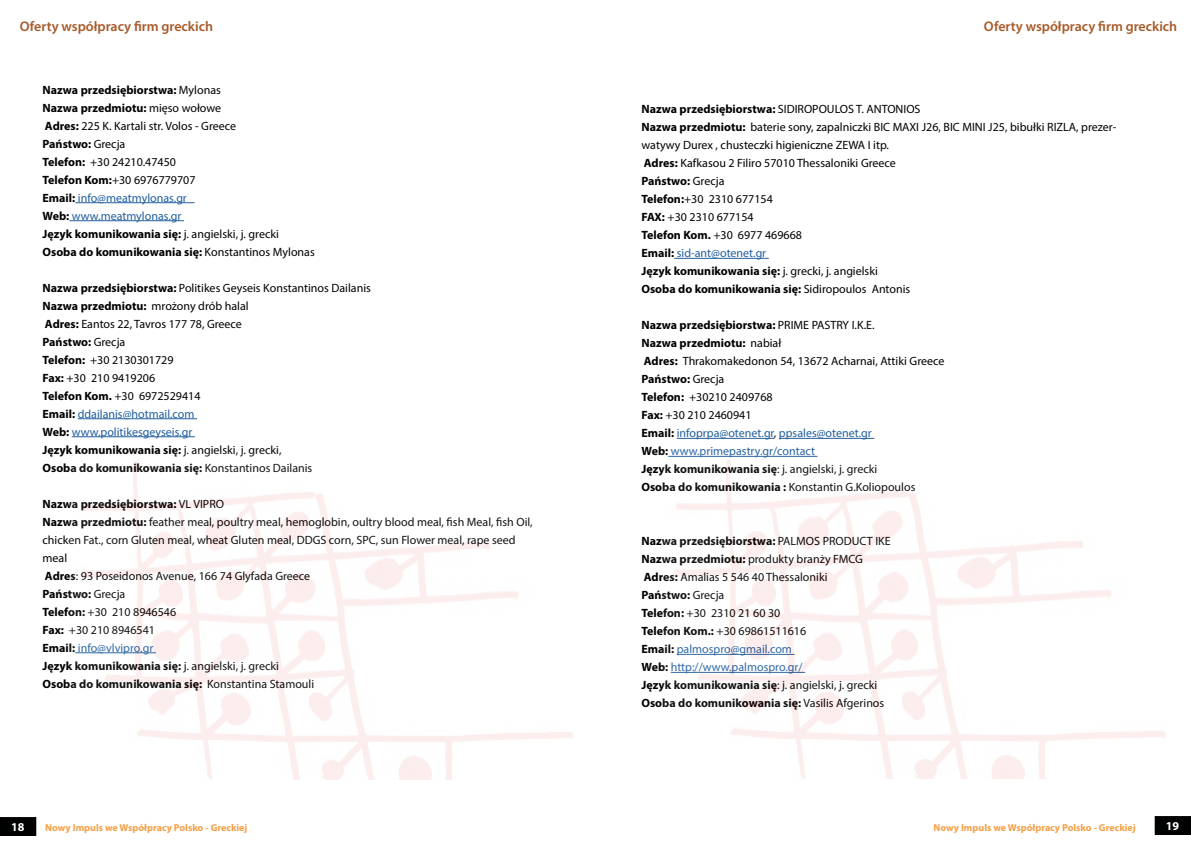
<style>
.page{position:relative;width:1191px;height:842px;background:#fff}
.page>*{position:absolute;margin:0;border:0;box-sizing:border-box;transform-origin:0 0}
.t1{font:600 14px "Myriad Pro";color:#a75a29}
.t2{font:12px/18px "Myriad Pro";color:#000}
.t3{font:700 12px/18px "Myriad Pro";color:#000}
.t4{font:700 12px "Myriad Pro";color:#fff}
.t5{font:700 10px "Myriad Pro";color:#f79f45}
.s1{font-weight:400}
.s2{font-weight:400;color:#215e9e}
.s3{font-weight:700}
.s4{color:#215e9e}
</style>
<div class="page">
<hr style="left:75px;top:202px;width:119px;height:1px;background:#215e9e">
<hr style="left:69px;top:220px;width:115px;height:1px;background:#215e9e">
<hr style="left:78px;top:418px;width:119px;height:1px;background:#215e9e">
<hr style="left:72px;top:436px;width:123px;height:1px;background:#215e9e">
<div style="left:0;top:817px;width:36px;height:18px;background:#000101"></div>
<div style="left:0;top:817px;width:36px;height:19px;border:1px solid #000"></div>
<hr style="left:674px;top:258px;width:95px;height:1px;background:#215e9e">
<hr style="left:676px;top:438px;width:98px;height:1px;background:#215e9e">
<hr style="left:779px;top:438px;width:95px;height:1px;background:#215e9e">
<div style="left:1155px;top:816px;width:35px;height:18px;background:#000101"></div>
<div style="left:1154px;top:816px;width:37px;height:19px;border:1px solid #000"></div>
<img style="left:75px;top:461px;width:498px;height:319px">
<img style="left:668px;top:455px;width:497px;height:323px">
<p class="t1" style="left:20px;top:17px;width:195px">Oferty współpracy firm greckich</p>
<p class="t1" style="left:984px;top:17px;width:195px">Oferty współpracy firm greckich</p>
<p class="t3" style="left:43px;top:80px;width:274px">Nazwa przedsiębiorstwa: <span class="s1">Mylonas<br></span>Nazwa przedmiotu: <span class="s1">mięso wołowe<br></span>Adres: <span class="s1">225 K. Kartali str. Volos - Greece<br></span>Państwo: <span class="s1">Grecja<br></span>Telefon: <span class="s1">+30 24210.47450<br></span>Telefon Kom:<span class="s1">+30 6976779707<br></span>Email: <span class="s2">info@meatmylonas.gr<br></span>Web: <span class="s2">www.meatmylonas.gr<br></span>Język komunikowania się: <span class="s1">j. angielski, j. grecki </span>Osoba do komunikowania się: <span class="s1">Konstantinos Mylonas</span></p>
<p class="t2" style="left:43px;top:278px;width:330px"><span class="s3">Nazwa przedsiębiorstwa:</span> Politikes Geyseis Konstantinos Dailanis <span class="s3">Nazwa przedmiotu:</span> mrożony drób halal<br><span class="s3">Adres:</span> Eantos 22, Tavros 177 78, Greece<br><span class="s3">Państwo:</span> Grecja<br><span class="s3">Telefon:</span> +30 2130301729<br><span class="s3">Fax:</span> +30 210 9419206<br><span class="s3">Telefon Kom.</span> +30 6972529414<br><span class="s3">Email:</span> <span class="s4">ddailanis@hotmail.com<br></span><span class="s3">Web:</span> <span class="s4">www.politikesgeyseis.gr<br></span><span class="s3">Język komunikowania się:</span> j. angielski, j. grecki,<br><span class="s3">Osoba do komunikowania się:</span> Konstantinos Dailanis</p>
<p class="t2" style="left:43px;top:494px;width:491px"><span class="s3">Nazwa przedsiębiorstwa:</span> VL VIPRO<br><span class="s3">Nazwa przedmiotu:</span> feather meal, poultry meal, hemoglobin, oultry blood meal, fish Meal, fish Oil, chicken Fat., corn Gluten meal, wheat Gluten meal, DDGS corn, SPC, sun Flower meal, rape seed meal<br><span class="s3">Adres</span>: 93 Poseidonos Avenue, 166 74 Glyfada Greece<br><span class="s3">Państwo:</span> Grecja<br><span class="s3">Telefon:</span> +30 210 8946546<br><span class="s3">Fax:</span> +30 210 8946541<br><span class="s3">Email:</span> <span class="s4">info@vlvipro.gr<br></span><span class="s3">Język komunikowania się:</span> j. angielski, j. grecki<br><span class="s3">Osoba do komunikowania się:</span> Konstantina Stamouli</p>
<p class="t2" style="left:641px;top:100px;width:476px"><span class="s3">Nazwa przedsiębiorstwa:</span> SIDIROPOULOS T. ANTONIOS<br><span class="s3">Nazwa przedmiotu:</span> baterie sony, zapalniczki BIC MAXI J26, BIC MINI J25, bibułki RIZLA, prezer&shy;watywy Durex , chusteczki higieniczne ZEWA I itp.<br><span class="s3">Adres:</span> Kafkasou 2 Filiro 57010 Thessaloniki Greece<br><span class="s3">Państwo:</span> Grecja<br><span class="s3">Telefon:</span>+30 2310 677154<br><span class="s3">FAX:</span> +30 2310 677154<br><span class="s3">Telefon Kom.</span> +30 6977 469668<br><span class="s3">Email:</span> <span class="s4">sid-ant@otenet.gr<br></span><span class="s3">Język komunikowania się:</span> j. grecki, j. angielski<br><span class="s3">Osoba do komunikowania się:</span> Sidiropoulos Antonis</p>
<p class="t2" style="left:641px;top:316px;width:304px"><span class="s3">Nazwa przedsiębiorstwa:</span> PRIME PASTRY I.K.E.<br><span class="s3">Nazwa przedmiotu:</span> nabiał<br><span class="s3">Adres:</span> Thrakomakedonon 54, 13672 Acharnai, Attiki Greece <span class="s3">Państwo:</span> Grecja<br><span class="s3">Telefon:</span> +30210 2409768<br><span class="s3">Fax:</span> +30 210 2460941<br><span class="s3">Email:</span> <span class="s4">infoprpa@otenet.gr</span>, <span class="s4">ppsales@otenet.gr<br></span><span class="s3">Web:</span> <span class="s4">www.primepastry.gr/contact<br></span><span class="s3">Język komunikowania się</span>: j. angielski, j. grecki<br><span class="s3">Osoba do komunikowania :</span> Konstantin G.Koliopoulos</p>
<p class="t2" style="left:641px;top:532px;width:251px"><span class="s3">Nazwa przedsiębiorstwa:</span> PALMOS PRODUCT ΙΚΕ <span class="s3">Nazwa przedmiotu:</span> produkty branży FMCG <span class="s3">Adres:</span> Amalias 5 546 40 Thessaloniki<br><span class="s3">Państwo:</span> Grecja<br><span class="s3">Telefon:</span> +30 2310 21 60 30<br><span class="s3">Telefon Kom.:</span> +30 69861511616<br><span class="s3">Email:</span> <span class="s4">palmospro@gmail.com<br></span><span class="s3">Web:</span> <span class="s4">http://www.palmospro.gr/<br></span><span class="s3">Język komunikowania się</span>: j. angielski, j. grecki <span class="s3">Osoba do komunikowania się:</span> Vasilis Afgerinos</p>
<p class="t4" style="left:11px;top:819px;width:15px">18</p>
<p class="t5" style="left:45px;top:821px;width:204px">Nowy Impuls we Współpracy Polsko - Greckiej</p>
<p class="t5" style="left:933px;top:821px;width:204px">Nowy Impuls we Współpracy Polsko - Greckiej</p>
<p class="t4" style="left:1165px;top:817px;width:15px">2519</p>
</div>
